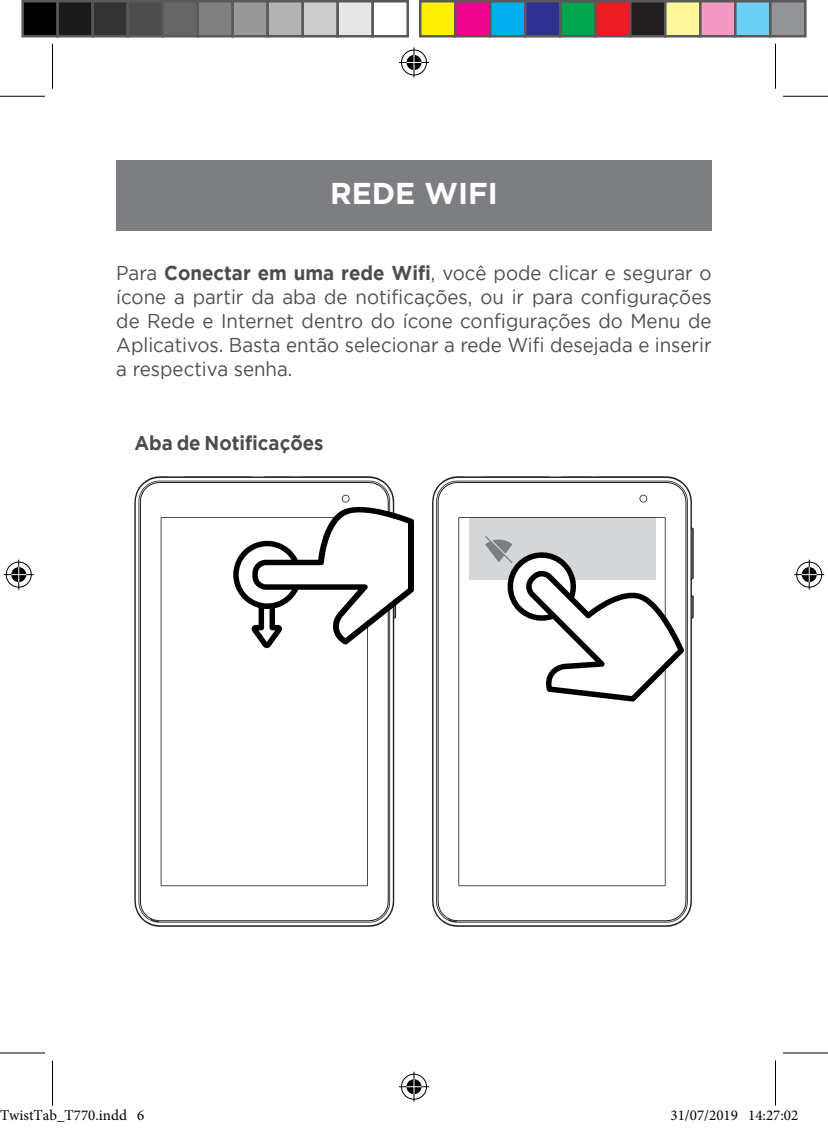
<style>
.page{position:relative;width:828px;height:1128px;background:#fff}
.page>*{position:absolute;margin:0;border:0;box-sizing:border-box;transform-origin:0 0}
.t1{font:700 30px "Gotham";color:#fff}
.t2{font:20px/24px "Gotham";color:#4b4c4d;text-align:justify;scale:.93 1}
.t3{font:700 20px "Gotham";color:#4b4c4d;scale:.93 1}
.t4{font:15px "Minion Pro";color:#000}
.s1{font-weight:700}
</style>
<div class="page">
<div style="left:116px;top:160px;width:596px;height:70px;background:#7c7e81"></div>
<svg style="left:134px;top:476px;width:261px;height:451px"></svg>
<svg style="left:432px;top:476px;width:262px;height:451px"></svg>
<svg style="left:639px;top:495px;width:8px;height:8px"></svg>
<svg style="left:233px;top:495px;width:181px;height:154px"></svg>
<svg style="left:485px;top:536px;width:199px;height:166px"></svg>
<svg style="left:0;top:1052px;width:45px;height:1px"></svg>
<svg style="left:783px;top:1052px;width:45px;height:1px"></svg>
<hr style="left:0;top:96px;width:45px;height:1px;background:#000">
<hr style="left:783px;top:96px;width:45px;height:1px;background:#000">
<hr style="left:0;top:1053px;width:45px;height:1px;background:#000">
<hr style="left:783px;top:1053px;width:45px;height:1px;background:#000">
<hr style="left:52px;top:44px;width:1px;height:45px;background:#000">
<hr style="left:52px;top:1060px;width:1px;height:45px;background:#000">
<hr style="left:775px;top:44px;width:1px;height:45px;background:#000">
<hr style="left:775px;top:1060px;width:1px;height:45px;background:#000">
<div style="left:400px;top:48px;width:28px;height:29px;border:3px solid #fff;border-radius:50%"></div>
<hr style="left:399px;top:61px;width:30px;height:3px;background:#fff">
<hr style="left:412px;top:47px;width:3px;height:30px;background:#fff">
<div style="left:405px;top:53px;width:18px;height:19px;border:3px solid #fff;border-radius:50%"></div>
<div style="left:401px;top:50px;width:26px;height:25px;border:1px solid #000;border-radius:50%"></div>
<hr style="left:399px;top:62px;width:30px;height:1px;background:#000">
<hr style="left:413px;top:47px;width:1px;height:30px;background:#000">
<svg style="left:406px;top:55px;width:15px;height:15px"></svg>
<div style="left:400px;top:1073px;width:28px;height:28px;border:3px solid #fff;border-radius:50%"></div>
<hr style="left:399px;top:1085px;width:30px;height:3px;background:#fff">
<hr style="left:412px;top:1072px;width:3px;height:30px;background:#fff">
<div style="left:405px;top:1078px;width:18px;height:18px;border:3px solid #fff;border-radius:50%"></div>
<div style="left:401px;top:1074px;width:26px;height:26px;border:1px solid #000;border-radius:50%"></div>
<hr style="left:399px;top:1086px;width:30px;height:1px;background:#000">
<hr style="left:413px;top:1072px;width:1px;height:30px;background:#000">
<svg style="left:406px;top:1079px;width:15px;height:15px"></svg>
<div style="left:5px;top:561px;width:28px;height:28px;border:3px solid #fff;border-radius:50%"></div>
<hr style="left:4px;top:573px;width:30px;height:3px;background:#fff">
<hr style="left:17px;top:560px;width:3px;height:30px;background:#fff">
<div style="left:10px;top:566px;width:18px;height:18px;border:3px solid #fff;border-radius:50%"></div>
<div style="left:6px;top:562px;width:26px;height:25px;border:1px solid #000;border-radius:50%"></div>
<hr style="left:4px;top:574px;width:30px;height:1px;background:#000">
<hr style="left:18px;top:560px;width:1px;height:30px;background:#000">
<svg style="left:11px;top:567px;width:15px;height:15px"></svg>
<div style="left:795px;top:561px;width:28px;height:28px;border:3px solid #fff;border-radius:50%"></div>
<hr style="left:794px;top:573px;width:30px;height:3px;background:#fff">
<hr style="left:808px;top:560px;width:3px;height:30px;background:#fff">
<div style="left:800px;top:566px;width:18px;height:18px;border:3px solid #fff;border-radius:50%"></div>
<div style="left:796px;top:562px;width:26px;height:25px;border:1px solid #000;border-radius:50%"></div>
<hr style="left:794px;top:574px;width:30px;height:1px;background:#000">
<hr style="left:809px;top:560px;width:1px;height:30px;background:#000">
<svg style="left:802px;top:567px;width:15px;height:15px"></svg>
<div style="left:23px;top:1px;width:35px;height:35px;background:#000"></div>
<div style="left:21px;top:0;width:38px;height:37px;border:2px solid #595959"></div>
<div style="left:58px;top:1px;width:35px;height:35px;background:#1a1a1a"></div>
<div style="left:56px;top:0;width:38px;height:37px;border:2px solid #595959"></div>
<div style="left:93px;top:1px;width:35px;height:35px;background:#333"></div>
<div style="left:91px;top:0;width:38px;height:37px;border:2px solid #595959"></div>
<div style="left:128px;top:1px;width:35px;height:35px;background:#4d4d4d"></div>
<div style="left:126px;top:0;width:38px;height:37px;border:2px solid #595959"></div>
<div style="left:163px;top:1px;width:35px;height:35px;background:#666"></div>
<div style="left:161px;top:0;width:38px;height:37px;border:2px solid #595959"></div>
<div style="left:198px;top:1px;width:35px;height:35px;background:#808080"></div>
<div style="left:196px;top:0;width:38px;height:37px;border:2px solid #595959"></div>
<div style="left:233px;top:1px;width:35px;height:35px;background:#999"></div>
<div style="left:231px;top:0;width:38px;height:37px;border:2px solid #595959"></div>
<div style="left:268px;top:1px;width:35px;height:35px;background:#b3b3b3"></div>
<div style="left:266px;top:0;width:38px;height:37px;border:2px solid #595959"></div>
<div style="left:303px;top:1px;width:35px;height:35px;background:#ccc"></div>
<div style="left:301px;top:0;width:38px;height:37px;border:2px solid #595959"></div>
<div style="left:338px;top:1px;width:35px;height:35px;background:#e6e6e6"></div>
<div style="left:336px;top:0;width:38px;height:37px;border:2px solid #595959"></div>
<div style="left:371px;top:0;width:38px;height:37px;border:2px solid #595959"></div>
<div style="left:420px;top:1px;width:35px;height:35px;background:#fff101"></div>
<div style="left:419px;top:0;width:37px;height:37px;border:2px solid #595959"></div>
<div style="left:455px;top:1px;width:35px;height:35px;background:#ed028c"></div>
<div style="left:454px;top:0;width:37px;height:37px;border:2px solid #595959"></div>
<div style="left:490px;top:1px;width:35px;height:35px;background:#00aeef"></div>
<div style="left:489px;top:0;width:37px;height:37px;border:2px solid #595959"></div>
<div style="left:525px;top:1px;width:35px;height:35px;background:#2e3092"></div>
<div style="left:524px;top:0;width:37px;height:37px;border:2px solid #595959"></div>
<div style="left:560px;top:1px;width:35px;height:35px;background:#00a54f"></div>
<div style="left:559px;top:0;width:37px;height:37px;border:2px solid #595959"></div>
<div style="left:595px;top:1px;width:35px;height:35px;background:#ee1d23"></div>
<div style="left:594px;top:0;width:37px;height:37px;border:2px solid #595959"></div>
<div style="left:630px;top:1px;width:35px;height:35px;background:#231f20"></div>
<div style="left:629px;top:0;width:37px;height:37px;border:2px solid #595959"></div>
<div style="left:665px;top:1px;width:35px;height:35px;background:#fff79a"></div>
<div style="left:664px;top:0;width:37px;height:37px;border:2px solid #595959"></div>
<div style="left:700px;top:1px;width:35px;height:35px;background:#f499c2"></div>
<div style="left:699px;top:0;width:37px;height:37px;border:2px solid #595959"></div>
<div style="left:735px;top:1px;width:35px;height:35px;background:#6bcff6"></div>
<div style="left:734px;top:0;width:37px;height:37px;border:2px solid #595959"></div>
<div style="left:770px;top:1px;width:35px;height:35px;background:#939598"></div>
<div style="left:769px;top:0;width:37px;height:37px;border:2px solid #595959"></div>
<div style="left:88px;top:1110px;width:7px;height:11px;border:1px solid #fff;border-radius:50%"></div>
<div style="left:90px;top:1111px;width:4px;height:10px;border:1px solid #fff;border-radius:50%"></div>
<div style="left:690px;top:1110px;width:7px;height:11px;border:1px solid #fff;border-radius:50%"></div>
<div style="left:691px;top:1111px;width:5px;height:10px;border:1px solid #fff;border-radius:50%"></div>
<div style="left:716px;top:1110px;width:7px;height:11px;border:1px solid #fff;border-radius:50%"></div>
<div style="left:718px;top:1111px;width:4px;height:10px;border:1px solid #fff;border-radius:50%"></div>
<div style="left:784px;top:1110px;width:7px;height:11px;border:1px solid #fff;border-radius:50%"></div>
<div style="left:785px;top:1111px;width:5px;height:10px;border:1px solid #fff;border-radius:50%"></div>
<h1 class="t1" style="left:330px;top:176px;width:169px">REDE WIFI</h1>
<p class="t2" style="left:116px;top:260px;width:642px">Para <span class="s1">Conectar em uma rede Wifi</span>, você pode clicar e segurar o ícone a partir da aba de notificações, ou ir para configurações de Rede e Internet dentro do ícone configurações do Menu de Aplicativos. Basta então selecionar a rede Wifi desejada e inserir a respectiva senha.</p>
<p class="t3" style="left:134px;top:431px;width:205px">Aba de Notificações</p>
<p class="t4" style="left:0;top:1106px;width:146px">TwistTab_T770.indd 6</p>
<p class="t4" style="left:670px;top:1106px;width:129px">31/07/2019 14:27:02</p>
</div>
